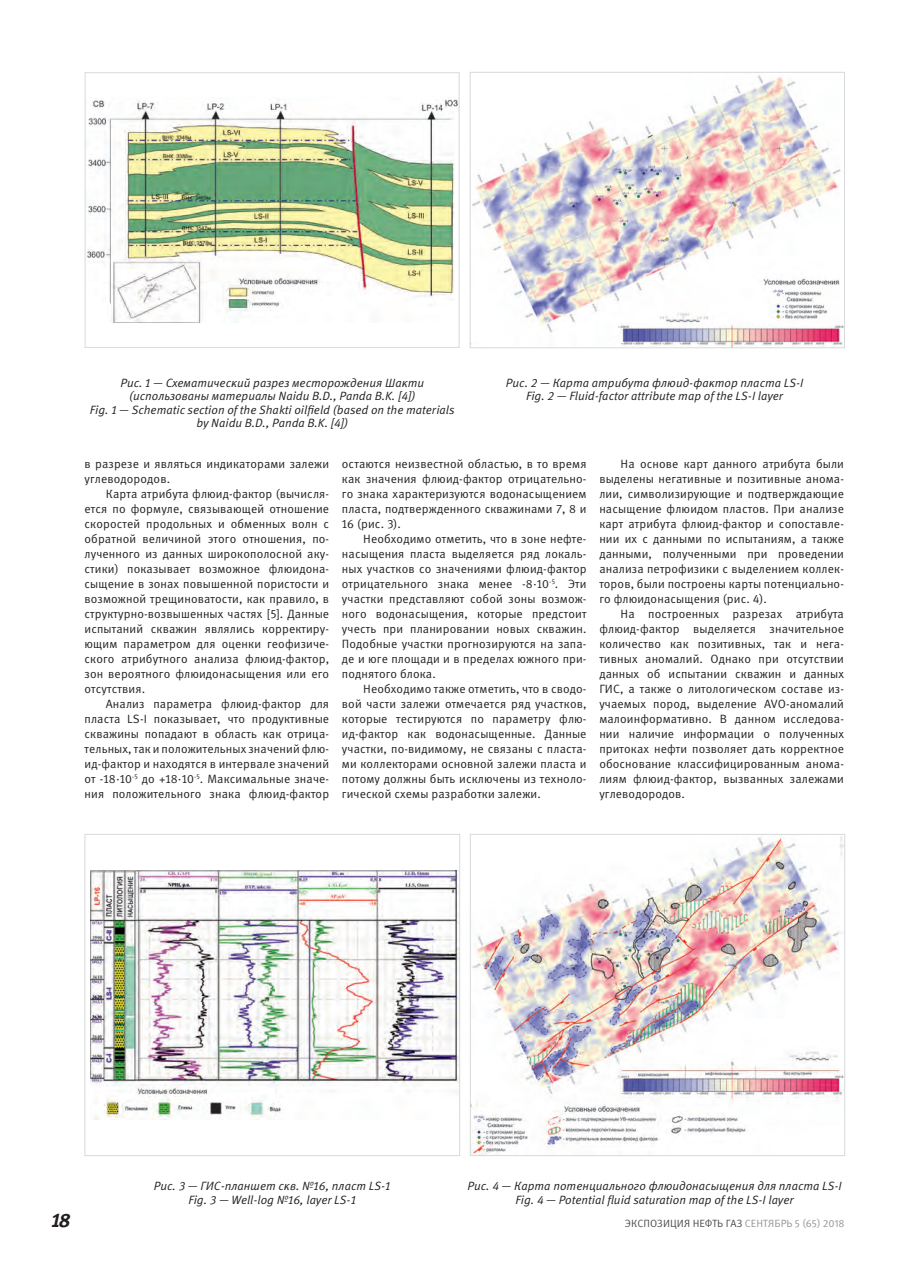
<style>
.page{position:relative;width:919px;height:1272px;background:#fff}
.page>*{position:absolute;margin:0;border:0;box-sizing:border-box;transform-origin:0 0}
.t1{font:italic 700 19.5px "Meta Pro";color:#231f20}
.Текст{font:12px/15px "Meta Pro";letter-spacing:.01em;color:#231f20;text-align:justify}
.Текст_Таб__Рис{font:italic 12px/13.5px "Meta Pro";color:#231f20;text-align:center}
.t2{font:10.5px "Meta Pro";color:#4b4c4d}
.s1{color:#939598}
</style>
<div class="page">
<img style="left:87px;top:97px;width:370px;height:226px">
<div style="left:85px;top:72px;width:374px;height:276px;border:1px solid #d8d9db"></div>
<img style="left:472px;top:75px;width:370px;height:271px">
<div style="left:469px;top:72px;width:375px;height:276px;border:1px solid #d8d9db"></div>
<img style="left:90px;top:870px;width:368px;height:249px">
<div style="left:84px;top:834px;width:376px;height:321px;border:1px solid #d8d9db"></div>
<img style="left:472px;top:836px;width:371px;height:317px">
<div style="left:470px;top:834px;width:375px;height:321px;border:1px solid #d8d9db"></div>
<p class="Текст_Таб__Рис" style="left:120px;top:376px;width:305px">Рис. 1 — Схематический разрез месторождения Шакти (использованы материалы Naidu B.D., Panda B.K. [4])</p>
<p class="Текст_Таб__Рис" style="left:90px;top:403px;width:366px">Fig. 1 — Schematic section of the Shakti oilfield (based on the materials by Naidu B.D., Panda B.K. [4])</p>
<p class="Текст_Таб__Рис" style="left:506px;top:376px;width:299px">Рис. 2 — Карта атрибута флюид-фактор пласта LS-I</p>
<p class="Текст_Таб__Рис" style="left:526px;top:389px;width:259px">Fig. 2 — Fluid-factor attribute map of the LS-I layer</p>
<p class="Текст" style="left:84px;top:456px;width:246px">в разрезе и являться индикаторами залежи углеводородов.</p>
<p class="Текст" style="left:84px;top:486px;width:246px;text-indent:21px">Карта атрибута флюид-фактор (вычисля&shy;ется по формуле, связывающей отношение скоростей продольных и обменных волн с обратной величиной этого отношения, по&shy;лученного из данных широкополосной аку&shy;стики) показывает возможное флюидона&shy;сыщение в зонах повышенной пористости и возможной трещиноватости, как правило, в структурно-возвышенных частях [5]. Данные испытаний скважин являлись корректиру&shy;ющим параметром для оценки геофизиче&shy;ского атрибутного анализа флюид-фактор, зон вероятного флюидонасыщения или его отсутствия.</p>
<p class="Текст" style="left:84px;top:696px;width:246px;text-indent:21px">Анализ параметра флюид-фактор для пласта LS-I показывает, что продуктивные скважины попадают в область как отрица&shy;тельных, так и положительных значений флю&shy;ид-фактор и находятся в интервале значений от -18∙10<sup>-5</sup> до +18∙10<sup>-5</sup>. Максимальные значе&shy;ния положительного знака флюид-фактор</p>
<p class="Текст" style="left:342px;top:456px;width:246px">остаются неизвестной областью, в то время как значения флюид-фактор отрицательно&shy;го знака характеризуются водонасыщением пласта, подтвержденного скважинами 7, 8 и 16 (рис. 3).</p>
<p class="Текст" style="left:342px;top:531px;width:246px;text-indent:21px">Необходимо отметить, что в зоне нефте&shy;насыщения пласта выделяется ряд локаль&shy;ных участков со значениями флюид-фактор отрицательного знака менее -8∙10<sup>-5</sup>. Эти участки представляют собой зоны возмож&shy;ного водонасыщения, которые предстоит учесть при планировании новых скважин.<br>Подобные участки прогнозируются на запа&shy;де и юге площади и в пределах южного при&shy;поднятого блока.</p>
<p class="Текст" style="left:342px;top:681px;width:246px;text-indent:21px">Необходимо также отметить, что в сводо&shy;вой части залежи отмечается ряд участков, которые тестируются по параметру флю&shy;ид-фактор как водонасыщенные. Данные участки, по-видимому, не связаны с пласта&shy;ми коллекторами основной залежи пласта и потому должны быть исключены из техноло&shy;гической схемы разработки залежи.</p>
<p class="Текст" style="left:599px;top:456px;width:246px;text-indent:21px">На основе карт данного атрибута были выделены негативные и позитивные анома&shy;лии, символизирующие и подтверждающие насыщение флюидом пластов. При анализе карт атрибута флюид-фактор и сопоставле&shy;нии их с данными по испытаниям, а также данными, полученными при проведении анализа петрофизики с выделением коллек&shy;торов, были построены карты потенциально&shy;го флюидонасыщения (рис. 4).</p>
<p class="Текст" style="left:599px;top:606px;width:246px;text-indent:21px">На построенных разрезах атрибута флюид-фактор выделяется значительное количество как позитивных, так и нега&shy;тивных аномалий. Однако при отсутствии данных об испытании скважин и данных ГИС, а также о литологическом составе из&shy;учаемых пород, выделение AVO-аномалий малоинформативно. В данном исследова&shy;нии наличие информации о полученных притоках нефти позволяет дать корректное обоснование классифицированным анома&shy;лиям флюид-фактор, вызванных залежами углеводородов.</p>
<p class="Текст_Таб__Рис" style="left:154px;top:1179px;width:238px">Рис. 3 — ГИС-планшет скв. №16, пласт LS-1</p>
<p class="Текст_Таб__Рис" style="left:188px;top:1193px;width:169px">Fig. 3 — Well-log №16, layer LS-1</p>
<p class="Текст_Таб__Рис" style="left:467px;top:1179px;width:376px">Рис. 4 — Карта потенциального флюидонасыщения для пласта LS-I</p>
<p class="Текст_Таб__Рис" style="left:515px;top:1193px;width:280px">Fig. 4 — Potential fluid saturation map of the LS-I layer</p>
<h1 class="t1" style="left:51px;top:1208px;width:21px">18</h1>
<p class="t2" style="left:625px;top:1216px;width:221px">ЭКСПОЗИЦИЯ НЕФТЬ ГАЗ <span class="s1">СЕНТЯБРЬ 5 (65) 2018</span></p>
</div>
